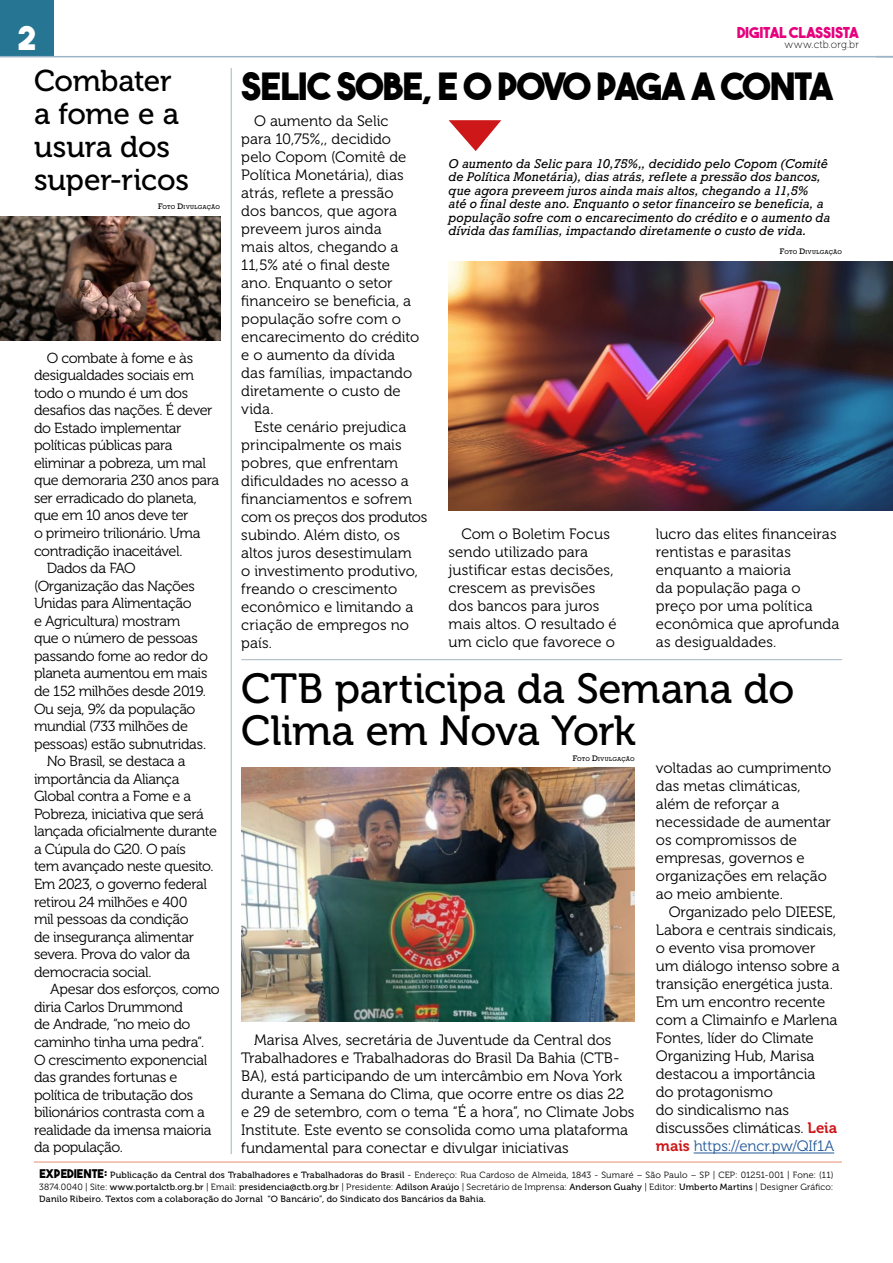
<style>
.page{position:relative;width:893px;height:1263px;background:#fff}
.page>*{position:absolute;margin:0;border:0;box-sizing:border-box;transform-origin:0 0}
.t1{font:42px/42px "Museo 500";letter-spacing:-.01em;color:#000}
.t2{font:37.5px "The Bold Font";letter-spacing:-.035em;color:#000}
.t3{font:33px "The Bold Font";color:#fff}
.t4{font:30px/33px "Museo 500";letter-spacing:-.01em;color:#000}
.t5{font:15px/18px "Museo 300";color:#000}
.t6{font:15px "The Bold Font";letter-spacing:-.015em;color:#e6007d}
.t7{font:14.55px "Museo 300";letter-spacing:-.025em;color:#000}
.t8{font:italic 12px/13.5px "Rockwell";letter-spacing:.01em;color:#000}
.t9{font:10.5px "Museo 100";letter-spacing:.015em;color:#000}
.t10{font:9px/12px "Museo 500";letter-spacing:.02em;color:#000}
.t11{font:9px "Museo 300";letter-spacing:.02em;color:#000}
.t12{font:5.25px "Rockwell";letter-spacing:.04em;color:#000}
.s1{font-size:7.5px}
.s2{font-family:"Museo 700";color:#cd1719}
.s3{color:#275b9b}
.s4{font-family:"The Bold Font";font-size:12px}
.s5{font-family:"Museo 500"}
.s6{font-family:"Museo 300"}
</style>
<div class="page">
<div style="left:0;top:0;width:53px;height:57px;background:#267593"></div>
<hr style="left:0;top:56px;width:893px;height:1px;background:#9db4c6">
<hr style="left:34px;top:1161px;width:808px;height:1px;background:#e7967b">
<hr style="left:231px;top:68px;width:1px;height:1086px;background:#aabbc5">
<hr style="left:241px;top:659px;width:601px;height:1px;background:#aabbc5">
<svg style="left:449px;top:120px;width:52px;height:31px"></svg>
<hr style="left:694px;top:1152px;width:140px;height:1px;background:#275b9b">
<img style="left:241px;top:767px;width:394px;height:254px">
<img style="left:449px;top:261px;width:444px;height:249px">
<img style="left:0;top:217px;width:220px;height:124px">
<h3 class="t3" style="left:17px;top:17px;width:21px">2</h3>
<p class="t6" style="left:737px;top:23px;width:123px">DIGITAL CLASSISTA</p>
<p class="t9" style="left:784px;top:39px;width:76px">www.ctb.org.br</p>
<h3 class="t4" style="left:34px;top:64px;width:157px">Combater a fome e a usura dos super-ricos</h3>
<p class="t12" style="left:158px;top:204px;width:63px"><span class="s1">F</span>OTO <span class="s1">D</span>IVULGAÇÃO</p>
<p class="t7" style="left:47px;top:350px;width:148px">O combate à fome e às</p>
<p class="t7" style="left:34px;top:367px;width:161px">desigualdades sociais em</p>
<p class="t7" style="left:34px;top:385px;width:156px">todo o mundo é um dos</p>
<p class="t7" style="left:34px;top:402px;width:180px">desafios das nações. É dever</p>
<p class="t7" style="left:34px;top:420px;width:149px">do Estado implementar</p>
<p class="t7" style="left:34px;top:437px;width:140px">políticas públicas para</p>
<p class="t7" style="left:34px;top:455px;width:174px">eliminar a pobreza, um mal</p>
<p class="t7" style="left:34px;top:472px;width:187px">que demoraria 230 anos para</p>
<p class="t7" style="left:34px;top:490px;width:164px">ser erradicado do planeta,</p>
<p class="t7" style="left:34px;top:508px;width:156px">que em 10 anos deve ter</p>
<p class="t7" style="left:34px;top:525px;width:168px">o primeiro trilionário. Uma</p>
<p class="t7" style="left:34px;top:543px;width:150px">contradição inaceitável.</p>
<p class="t7" style="left:47px;top:560px;width:90px">Dados da FAO</p>
<p class="t7" style="left:34px;top:578px;width:162px">(Organização das Nações</p>
<p class="t7" style="left:34px;top:595px;width:159px">Unidas para Alimentação</p>
<p class="t7" style="left:34px;top:613px;width:148px">e Agricultura) mostram</p>
<p class="t7" style="left:34px;top:630px;width:165px">que o número de pessoas</p>
<p class="t7" style="left:34px;top:648px;width:175px">passando fome ao redor do</p>
<p class="t7" style="left:34px;top:665px;width:175px">planeta aumentou em mais</p>
<p class="t7" style="left:34px;top:683px;width:173px">de 152 milhões desde 2019.</p>
<p class="t7" style="left:34px;top:701px;width:163px">Ou seja, 9% da população</p>
<p class="t7" style="left:34px;top:718px;width:156px">mundial (733 milhões de</p>
<p class="t7" style="left:34px;top:736px;width:174px">pessoas) estão subnutridas.</p>
<p class="t7" style="left:47px;top:753px;width:140px">No Brasil, se destaca a</p>
<p class="t7" style="left:34px;top:771px;width:147px">importância da Aliança</p>
<p class="t7" style="left:34px;top:788px;width:159px">Global contra a Fome e a</p>
<p class="t7" style="left:34px;top:806px;width:171px">Pobreza, iniciativa que será</p>
<p class="t7" style="left:34px;top:823px;width:185px">lançada oficialmente durante</p>
<p class="t7" style="left:34px;top:841px;width:153px">a Cúpula do G20. O país</p>
<p class="t7" style="left:34px;top:859px;width:181px">tem avançado neste quesito.</p>
<p class="t7" style="left:34px;top:876px;width:175px">Em 2023, o governo federal</p>
<p class="t7" style="left:34px;top:894px;width:155px">retirou 24 milhões e 400</p>
<p class="t7" style="left:34px;top:911px;width:156px">mil pessoas da condição</p>
<p class="t7" style="left:34px;top:929px;width:161px">de insegurança alimentar</p>
<p class="t7" style="left:34px;top:946px;width:158px">severa. Prova do valor da</p>
<p class="t7" style="left:34px;top:964px;width:119px">democracia social.</p>
<p class="t7" style="left:50px;top:981px;width:171px">Apesar dos esforços, como</p>
<p class="t7" style="left:34px;top:999px;width:151px">diria Carlos Drummond</p>
<p class="t7" style="left:34px;top:1016px;width:158px">de Andrade, “no meio do</p>
<p class="t7" style="left:34px;top:1034px;width:172px">caminho tinha uma pedra”.</p>
<p class="t7" style="left:34px;top:1052px;width:175px">O crescimento exponencial</p>
<p class="t7" style="left:34px;top:1069px;width:145px">das grandes fortunas e</p>
<p class="t7" style="left:34px;top:1087px;width:161px">política de tributação dos</p>
<p class="t7" style="left:34px;top:1104px;width:172px">bilionários contrasta com a</p>
<p class="t7" style="left:34px;top:1122px;width:179px">realidade da imensa maioria</p>
<p class="t7" style="left:34px;top:1139px;width:91px">da população.</p>
<h2 class="t2" style="left:241px;top:63px;width:594px">SELIC SOBE, E O POVO PAGA A CONTA</h2>
<p class="t5" style="left:241px;top:112px;width:179px;text-indent:13px">O aumento da Selic para 10,75%,, decidido pelo Copom (Comitê de<br>Política Monetária), dias atrás, reflete a pressão dos bancos, que agora preveem juros ainda<br>mais altos, chegando a<br>11,5% até o final deste ano. Enquanto o setor financeiro se beneficia, a população sofre com o encarecimento do crédito e o aumento da dívida das famílias, impactando diretamente o custo de vida.</p>
<p class="t5" style="left:241px;top:418px;width:188px;text-indent:13px">Este cenário prejudica principalmente os mais pobres, que enfrentam dificuldades no acesso a financiamentos e sofrem com os preços dos produtos subindo. Além disto, os altos juros desestimulam<br>o investimento produtivo, freando o crescimento econômico e limitando a criação de empregos no país.</p>
<p class="t8" style="left:449px;top:157px;width:383px">O aumento da Selic para 10,75%,, decidido pelo Copom (Comitê de Política Monetária), dias atrás, reflete a pressão dos bancos, que agora preveem juros ainda mais altos, chegando a 11,5%<br>até o final deste ano. Enquanto o setor financeiro se beneficia, a população sofre com o encarecimento do crédito e o aumento da dívida das famílias, impactando diretamente o custo de vida.</p>
<p class="t12" style="left:780px;top:249px;width:63px"><span class="s1">F</span>OTO <span class="s1">D</span>IVULGAÇÃO</p>
<p class="t5" style="left:449px;top:525px;width:170px;text-indent:13px">Com o Boletim Focus sendo utilizado para justificar estas decisões, crescem as previsões dos bancos para juros mais altos. O resultado é um ciclo que favorece o</p>
<p class="t5" style="left:656px;top:525px;width:185px">lucro das elites financeiras rentistas e parasitas enquanto a maioria<br>da população paga o preço por uma política econômica que aprofunda as desigualdades.</p>
<h1 class="t1" style="left:241px;top:668px;width:555px">CTB participa da Semana do<br>Clima em Nova York</h1>
<p class="t12" style="left:573px;top:756px;width:63px"><span class="s1">F</span>OTO <span class="s1">D</span>IVULGAÇÃO</p>
<p class="t5" style="left:241px;top:1031px;width:395px;text-indent:13px">Marisa Alves, secretária de Juventude da Central dos Trabalhadores e Trabalhadoras do Brasil Da Bahia (CTB-BA), está participando de um intercâmbio em Nova York durante a Semana do Clima, que ocorre entre os dias 22 e 29 de setembro, com o tema “É a hora”, no Climate Jobs Institute. Este evento se consolida como uma plataforma fundamental para conectar e divulgar iniciativas</p>
<p class="t5" style="left:656px;top:759px;width:177px">voltadas ao cumprimento das metas climáticas, além de reforçar a necessidade de aumentar os compromissos de empresas, governos e organizações em relação ao meio ambiente.</p>
<p class="t5" style="left:656px;top:903px;width:185px;text-indent:13px">Organizado pelo DIEESE,<br>Labora e centrais sindicais, o evento visa promover um diálogo intenso sobre a transição energética justa.<br>Em um encontro recente com a Climainfo e Marlena<br>Fontes, líder do Climate<br>Organizing Hub, Marisa destacou a importância<br>do protagonismo<br>do sindicalismo nas discussões climáticas. <span class="s2">Leia mais</span> <span class="s3">https://encr.pw/QIf1A</span></p>
<p class="t11" style="left:39px;top:1170px;width:796px"><span class="s4">EXPEDIENTE:</span> <span class="s5">Publicação da Central dos Trabalhadores e Trabalhadoras do Brasil</span> - Endereço: Rua Cardoso de Almeida, 1843 - Sumaré – São Paulo – SP | CEP: 01251-001 | Fone: (11)</p>
<p class="t10" style="left:39px;top:1181px;width:796px"><span class="s6">3874.0040 | Site:</span> www.portalctb.org.br <span class="s6">| Email:</span> presidencia@ctb.org.br <span class="s6">| Presidente:</span> Adilson Araújo <span class="s6">| Secretário de Imprensa:</span> Anderson Guahy <span class="s6">| Editor:</span> Umberto Martins <span class="s6">| Designer Gráfico:<br></span>Danilo Ribeiro. Textos com a colaboração do Jornal “O Bancário”, do Sindicato dos Bancários da Bahia.</p>
</div>
